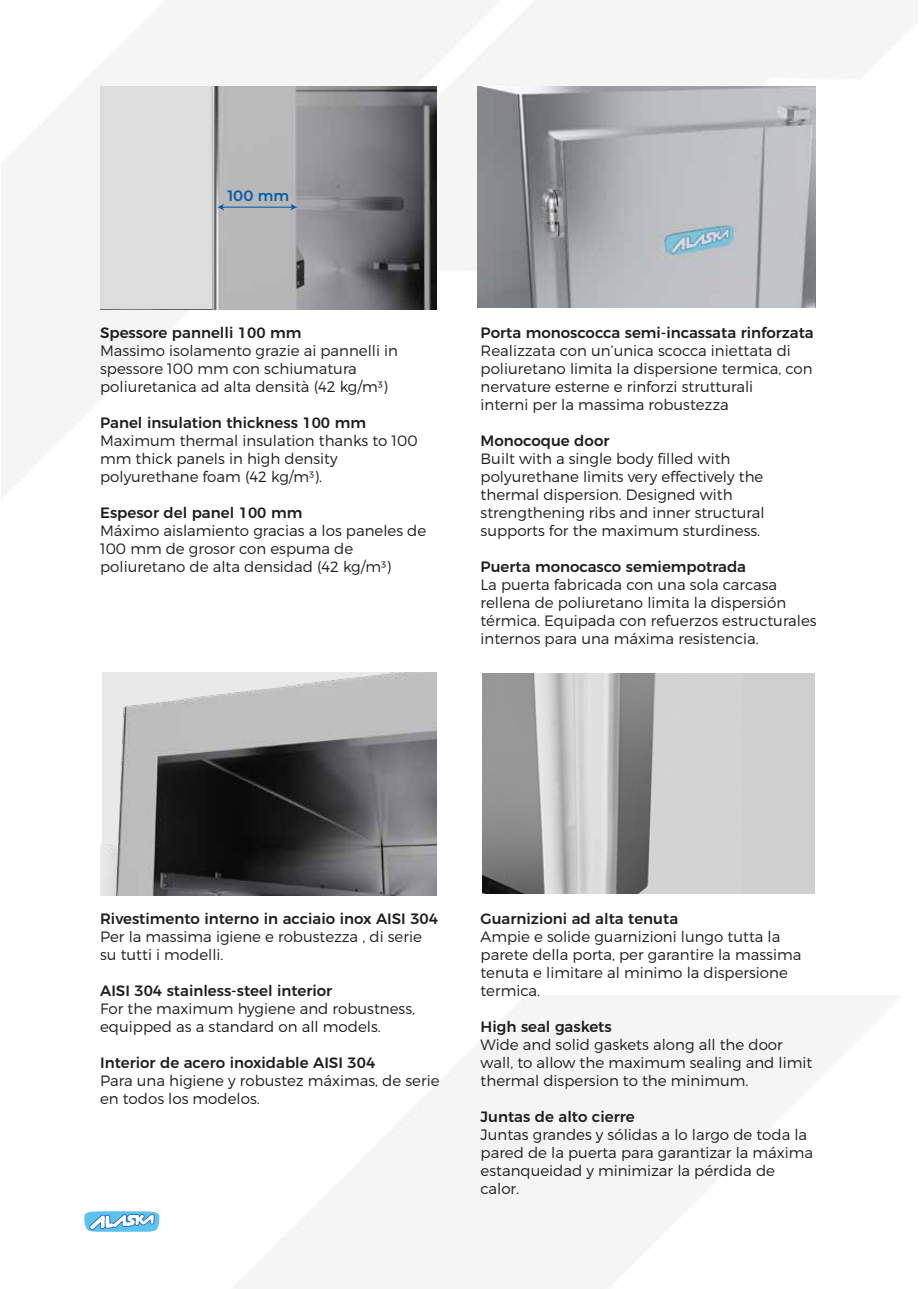
<style>
.page{position:relative;width:919px;height:1289px;background:#fff}
.page>*{position:absolute;margin:0;border:0;box-sizing:border-box;transform-origin:0 0}
.t1{font:300 15px/18px "Montserrat";color:#1d1d1b}
.t2{font:500 15px "Montserrat";color:#1d1d1b}
.t3{font:100 15px "Montserrat";color:#015ea6}
</style>
<div class="page">
<svg style="left:100px;top:86px;width:337px;height:223px;background:#a7a7a9"></svg>
<svg style="left:103px;top:672px;width:334px;height:223px;background:#7c7b7d"></svg>
<div style="left:482px;top:673px;width:333px;height:221px;background:#d0d0d0"></div>
<img style="left:482px;top:673px;width:174px;height:221px">
<svg style="left:84px;top:1211px;width:75px;height:20px"></svg>
<hr style="left:222px;top:207px;width:70px;height:1px;background:#015ea6">
<svg style="left:217px;top:203px;width:7px;height:8px"></svg>
<svg style="left:290px;top:203px;width:7px;height:8px"></svg>
<img style="left:477px;top:86px;width:338px;height:222px">
<p class="t3" style="left:227px;top:185px;width:63px">100 mm</p>
<p class="t2" style="left:100px;top:321px;width:203px">Spessore pannelli 100 mm</p>
<p class="t1" style="left:100px;top:341px;width:299px">Massimo isolamento grazie ai pannelli in spessore 100 mm con schiumatura poliuretanica ad alta densità (42 kg/m³)</p>
<p class="t2" style="left:100px;top:411px;width:267px">Panel insulation thickness 100 mm</p>
<p class="t1" style="left:100px;top:431px;width:319px">Maximum thermal insulation thanks to 100 mm thick panels in high density polyurethane foam (42 kg/m³).</p>
<p class="t2" style="left:100px;top:501px;width:204px">Espesor del panel 100 mm</p>
<p class="t1" style="left:100px;top:521px;width:328px">Máximo aislamiento gracias a los paneles de<br>100 mm de grosor con espuma de poliuretano de alta densidad (42 kg/m³)</p>
<p class="t2" style="left:480px;top:321px;width:334px">Porta monoscocca semi-incassata rinforzata</p>
<p class="t1" style="left:480px;top:341px;width:333px">Realizzata con un’unica scocca iniettata di poliuretano limita la dispersione termica, con nervature esterne e rinforzi strutturali<br>interni per la massima robustezza</p>
<p class="t2" style="left:480px;top:429px;width:130px">Monocoque door</p>
<p class="t1" style="left:480px;top:449px;width:285px">Built with a single body filled with polyurethane limits very effectively the thermal dispersion. Designed with strengthening ribs and inner structural supports for the maximum sturdiness.</p>
<p class="t2" style="left:480px;top:555px;width:267px">Puerta monocasco semiempotrada</p>
<p class="t1" style="left:480px;top:575px;width:337px">La puerta fabricada con una sola carcasa rellena de poliuretano limita la dispersión térmica. Equipada con refuerzos estructurales internos para una máxima resistencia.</p>
<p class="t2" style="left:100px;top:906px;width:339px">Rivestimento interno in acciaio inox AISI 304</p>
<p class="t1" style="left:100px;top:927px;width:323px">Per la massima igiene e robustezza , di serie su tutti i modelli.</p>
<p class="t2" style="left:100px;top:978px;width:234px">AISI 304 stainless-steel interior</p>
<p class="t1" style="left:100px;top:999px;width:316px">For the maximum hygiene and robustness, equipped as a standard on all models.</p>
<p class="t2" style="left:100px;top:1050px;width:276px">Interior de acero inoxidable AISI 304</p>
<p class="t1" style="left:100px;top:1071px;width:341px">Para una higiene y robustez máximas, de serie en todos los modelos.</p>
<p class="t2" style="left:480px;top:906px;width:199px">Guarnizioni ad alta tenuta</p>
<p class="t1" style="left:480px;top:927px;width:322px">Ampie e solide guarnizioni lungo tutta la parete della porta, per garantire la massima tenuta e limitare al minimo la dispersione termica.</p>
<p class="t2" style="left:480px;top:1014px;width:133px">High seal gaskets</p>
<p class="t1" style="left:480px;top:1035px;width:333px">Wide and solid gaskets along all the door wall, to allow the maximum sealing and limit thermal dispersion to the minimum.</p>
<p class="t2" style="left:480px;top:1104px;width:156px">Juntas de alto cierre</p>
<p class="t1" style="left:480px;top:1125px;width:334px">Juntas grandes y sólidas a lo largo de toda la pared de la puerta para garantizar la máxima estanqueidad y minimizar la pérdida de calor.</p>
</div>
